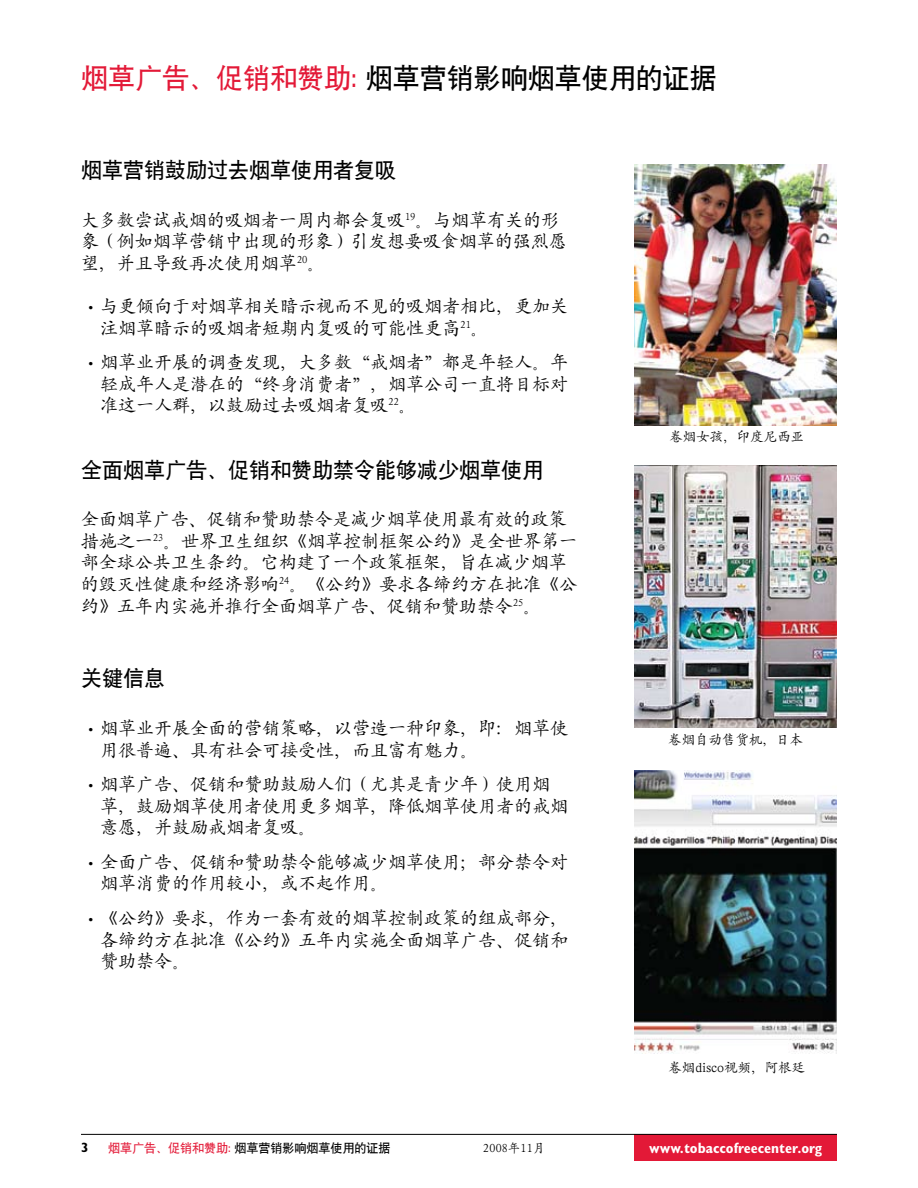
<style>
.page{position:relative;width:918px;height:1188px;background:#fff}
.page>*{position:absolute;margin:0;border:0;box-sizing:border-box;transform-origin:0 0}
.t1{font:27px "SIL Hei Med Jian";color:#000}
.t2{font:21px "SIL Hei Med Jian";color:#000}
.t3{font:18px/21.6px "SIL Kai Reg Jian";color:#000}
.t4{font:700 condensed 15px "Gill Sans Std";color:#fff}
.t5{font:13.5px "SIL Kai Reg Jian";color:#000}
.t6{font:700 13.5px "Gill Sans Std";color:#000}
.t7{font:12px "SIL Hei Med Jian";color:#000}
.t8{font:12px "SIL Kai Reg Jian";letter-spacing:.025em;color:#000}
.s1{color:#e31937}
.s2{font-family:"Win Soft Pro";font-weight:500}
</style>
<div class="page">
<div style="left:634px;top:1134px;width:203px;height:27px;background:#e31937"></div>
<hr style="left:81px;top:1134px;width:756px;height:1px;background:#000">
<img style="left:634px;top:165px;width:203px;height:260px">
<img style="left:634px;top:466px;width:203px;height:262px">
<img style="left:634px;top:771px;width:203px;height:283px">
<h1 class="t1" style="left:81px;top:60px;width:637px"><span class="s1">烟草广告、促销和赞助:</span> 烟草营销影响烟草使用的证据</h1>
<p class="t2" style="left:81px;top:156px;width:316px">烟草营销鼓励过去烟草使用者复吸</p>
<p class="t3" style="left:81px;top:208px;width:487px">大多数尝试戒烟的吸烟者一周内都会复吸<sup>19</sup>。与烟草有关的形象（例如烟草营销中出现的形象）引发想要吸食烟草的强烈愿望，并且导致再次使用烟草<sup>20</sup>。</p>
<p class="t3" style="left:100px;top:294px;width:469px;text-indent:-12px"><span class="s2">•</span> 与更倾向于对烟草相关暗示视而不见的吸烟者相比，更加关注烟草暗示的吸烟者短期内复吸的可能性更高<sup>21</sup>。</p>
<p class="t3" style="left:100px;top:350px;width:469px;text-align:justify;text-indent:-12px"><span class="s2">•</span> 烟草业开展的调查发现，大多数“戒烟者”都是年轻人。年轻成年人是潜在的“终身消费者”，烟草公司一直将目标对准这一人群，以鼓励过去吸烟者复吸<sup>22</sup>。</p>
<p class="t2" style="left:81px;top:456px;width:463px">全面烟草广告、促销和赞助禁令能够减少烟草使用</p>
<p class="t3" style="left:81px;top:507px;width:498px">全面烟草广告、促销和赞助禁令是减少烟草使用最有效的政策措施之一<sup>23</sup>。世界卫生组织《烟草控制框架公约》是全世界第一部全球公共卫生条约。它构建了一个政策框架，旨在减少烟草的毁灭性健康和经济影响<sup>24</sup>。《公约》要求各缔约方在批准《公约》五年内实施并推行全面烟草广告、促销和赞助禁令<sup>25</sup>。</p>
<p class="t2" style="left:81px;top:664px;width:85px">关键信息</p>
<p class="t3" style="left:100px;top:716px;width:469px;text-indent:-12px"><span class="s2">•</span> 烟草业开展全面的营销策略，以营造一种印象，即：烟草使用很普遍、具有社会可接受性，而且富有魅力。</p>
<p class="t3" style="left:100px;top:772px;width:469px;text-indent:-12px"><span class="s2">•</span> 烟草广告、促销和赞助鼓励人们（尤其是青少年）使用烟草，鼓励烟草使用者使用更多烟草，降低烟草使用者的戒烟意愿，并鼓励戒烟者复吸。</p>
<p class="t3" style="left:100px;top:850px;width:469px;text-indent:-12px"><span class="s2">•</span> 全面广告、促销和赞助禁令能够减少烟草使用；部分禁令对烟草消费的作用较小，或不起作用。</p>
<p class="t3" style="left:100px;top:906px;width:469px;text-align:justify;text-indent:-12px"><span class="s2">•</span> 《公约》要求，作为一套有效的烟草控制政策的组成部分，各缔约方在批准《公约》五年内实施全面烟草广告、促销和赞助禁令。</p>
<p class="t5" style="left:669px;top:428px;width:136px">卷烟女孩，印度尼西亚</p>
<p class="t5" style="left:668px;top:731px;width:136px">卷烟自动售货机，日本</p>
<p class="t5" style="left:668px;top:1059px;width:138px">卷烟disco视频，阿根廷</p>
<p class="t6" style="left:81px;top:1140px;width:9px">3</p>
<p class="t7" style="left:108px;top:1140px;width:284px"><span class="s1">烟草广告、促销和赞助:</span> 烟草营销影响烟草使用的证据</p>
<p class="t8" style="left:483px;top:1140px;width:64px">2008年11月</p>
<p class="t4" style="left:649px;top:1139px;width:174px">www.tobaccofreecenter.org</p>
</div>
